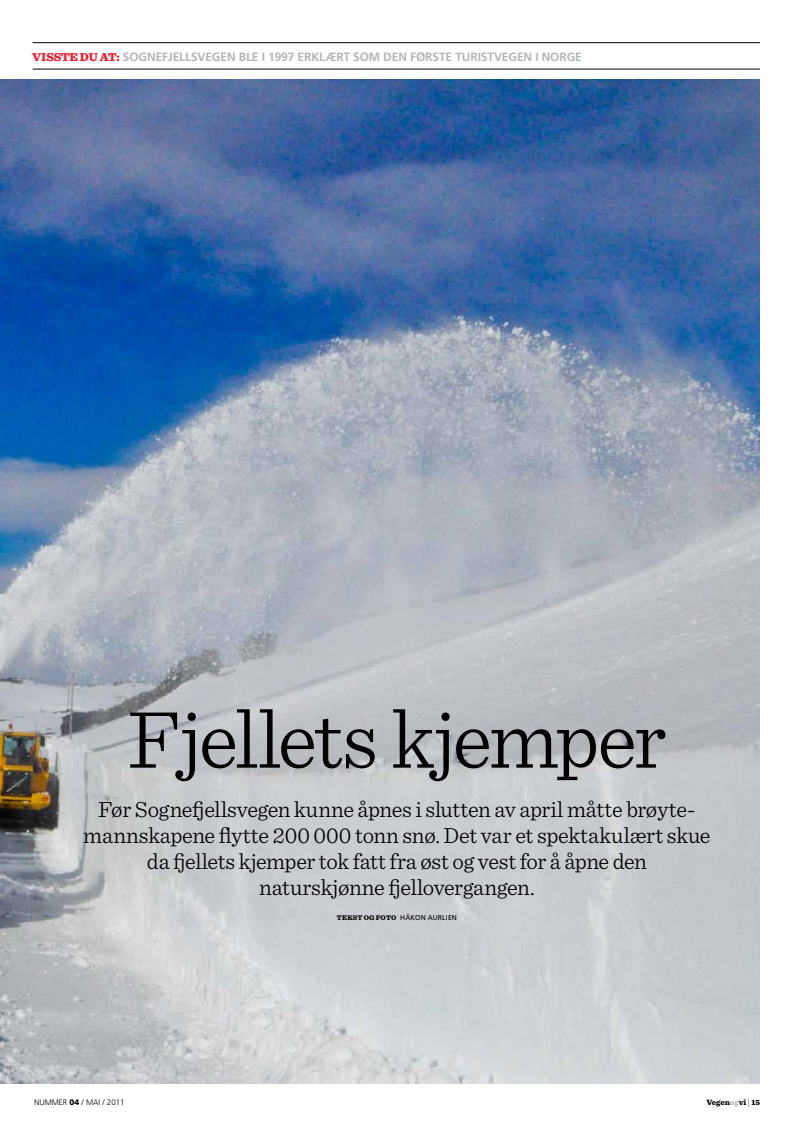
<style>
.page{position:relative;width:794px;height:1134px;background:#fff}
.page>*{position:absolute;margin:0;border:0;box-sizing:border-box;transform-origin:0 0}
.t1{font:300 85px "Sentinel";letter-spacing:-.035em;color:#000}
.t2{font:300 23px/26px "Sentinel";letter-spacing:-.01em;color:#000;text-align:center}
.t3{font:700 12px "Frutiger LT Std";letter-spacing:-.01em;color:#b0b7bb}
.t4{font:900 12px "Sentinel";letter-spacing:-.01em;color:#ed1c2e}
.t5{font:300 8px "Frutiger LT Std";color:#000}
.t6{font:900 8px "Sentinel";color:#000}
.t7{font:7px "Frutiger LT Std";letter-spacing:.02em;color:#000}
.s1{font-family:"Frutiger LT Std";font-weight:700;color:#b0b7bb}
.s2{font-family:"Sentinel";font-weight:900}
.s3{font-weight:900}
.s4{color:#b0b7bb}
.s5{font-weight:300;font-size:9.6px}
</style>
<div class="page">
<img style="left:0;top:80px;width:760px;height:1004px">
<hr style="left:33px;top:69px;width:727px;height:1px;background:#000">
<hr style="left:33px;top:43px;width:727px;height:1px;background:#000">
<p class="t4" style="left:32px;top:47px;width:143px">Visste du at: <span class="s1">SOGNEFJELLS</span></p>
<p class="t3" style="left:197px;top:49px;width:378px">VEGEN BLE I 1997 ERKLÆRT SOM DEN FØRSTE TURISTVEGEN I NORGE</p>
<h1 class="t1" style="left:127px;top:676px;width:541px">Fjellets kjemper</h1>
<p class="t2" style="left:83px;top:794px;width:629px">Før Sognefjellsvegen kunne åpnes i slutten av april måtte brøyte&shy;mannskapene flytte 200 000 tonn snø. Det var et spektakulært skue da fjellets kjemper tok fatt fra øst og vest for å åpne den naturskjønne fjellovergangen.</p>
<p class="t7" style="left:337px;top:913px;width:122px"><span class="s2">TEKST OG FOTO</span> HÅKON AURLIEN</p>
<p class="t5" style="left:34px;top:1098px;width:92px">NUMMER <span class="s3">04</span> / MAI / 2011</p>
<p class="t6" style="left:706px;top:1096px;width:55px">Vegen<span class="s4">og</span>vi <span class="s5">|</span> 15</p>
</div>
